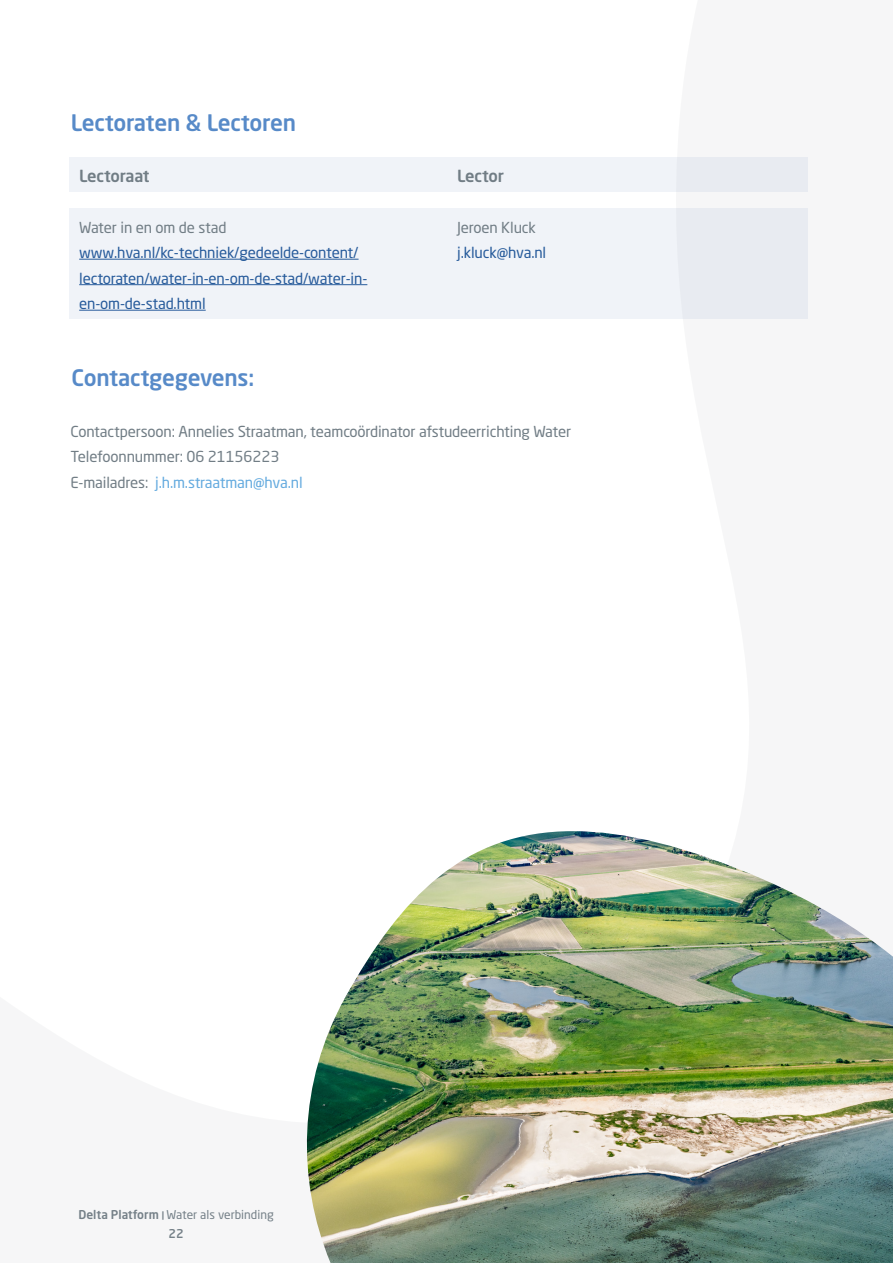
<style>
.page{position:relative;width:893px;height:1263px;background:#fff}
.page>*{position:absolute;margin:0;border:0;box-sizing:border-box;transform-origin:0 0}
.t1{font:500 22.5px "Neo Sans W1 G";letter-spacing:-.01em;color:#578ac8}
.t2{font:500 16.5px "Neo Sans W1 G";letter-spacing:-.01em;color:#717d85}
.t3{font:15px/25.5px "Neo Sans W1 G";letter-spacing:-.01em;color:#717d85}
.t4{font:15px/25.5px "Neo Sans W1 G";letter-spacing:-.01em;color:#275b9b}
.t5{font:12px "Neo Sans W1 G";color:#717d85}
.t6{font:500 12px "Neo Sans W1 G";color:#717d85}
.s1{color:#65abdf}
.s2{font-weight:500}
.s3{font-weight:500;font-size:9px}
</style>
<div class="page">
<svg style="left:69px;top:157px;width:739px;height:162px;fill:#f0f3f8"></svg>
<img style="left:306px;top:831px;width:587px;height:432px">
<h1 class="t1" style="left:71px;top:108px;width:227px">Lectoraten &amp; Lectoren</h1>
<p class="t2" style="left:79px;top:165px;width:72px">Lectoraat</p>
<p class="t3" style="left:79px;top:214px;width:149px">Water in en om de stad</p>
<p class="t4" style="left:79px;top:240px;width:290px">www.hva.nl/kc-techniek/gedeelde-content/ lectoraten/water-in-en-om-de-stad/water-in&shy;en-om-de-stad.html</p>
<p class="t2" style="left:457px;top:165px;width:48px">Lector</p>
<p class="t3" style="left:457px;top:214px;width:80px">Jeroen Kluck</p>
<p class="t4" style="left:457px;top:240px;width:91px">j.kluck@hva.nl</p>
<h1 class="t1" style="left:71px;top:363px;width:184px">Contactgegevens:</h1>
<p class="t3" style="left:70px;top:418px;width:502px">Contactpersoon: Annelies Straatman, teamcoördinator afstudeerrichting Water<br>Telefoonnummer: 06 21156223<br>E-mailadres: <span class="s1">j.h.m.straatman@hva.nl</span></p>
<p class="t5" style="left:78px;top:1207px;width:197px"><span class="s2">Delta Platform</span> <span class="s3">|</span> Water als verbinding</p>
<p class="t6" style="left:169px;top:1226px;width:17px">22</p>
</div>
